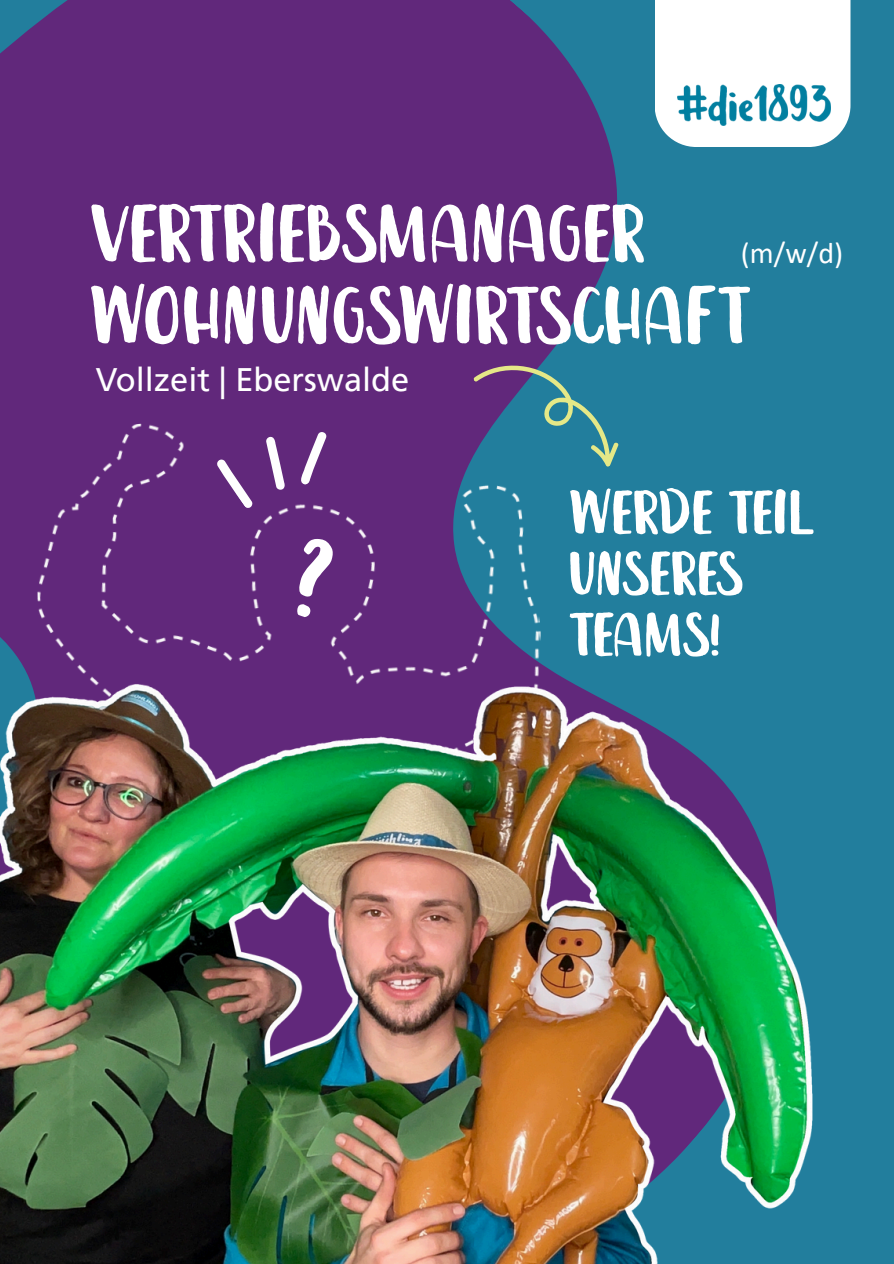
<style>
.page{position:relative;width:894px;height:1264px;background:#fff}
.page>*{position:absolute;margin:0;border:0;box-sizing:border-box;transform-origin:0 0}
.t1{font:79.5px "Leira Lite";letter-spacing:.01em;color:#fff}
.t2{font:60.15px/61.1px "Leira Lite";color:#fff}
.t3{font:32.55px "Frutiger LT Pro";color:#fff}
.t4{font:29.85px "Calibri";color:#fff}
</style>
<div class="page">
<svg style="left:0;top:0;width:893px;height:565px;background:#494887"></svg>
<svg style="left:654px;top:0;width:196px;height:147px"></svg>
<img style="left:676px;top:85px;width:153px;height:40px">
<img style="left:27px;top:399px;width:536px;height:166px">
<svg style="left:213px;top:427px;width:132px;height:83px;background:#75448c"></svg>
<img style="left:0;top:565px;width:893px;height:698px">
<svg style="left:470px;top:328px;width:156px;height:175px;background:#3b6f94"></svg>
<div style="left:292px;top:535px;width:44px;height:85px;background:#61287b"></div>
<h1 class="t1" style="left:89px;top:181px;width:557px">VERTRIEBSMANAGER</h1>
<p class="t4" style="left:740px;top:241px;width:104px">(m/w/d)</p>
<h1 class="t1" style="left:89px;top:263px;width:663px">WOHNUNGSWIRTSCHAFT</h1>
<p class="t3" style="left:96px;top:359px;width:315px">Vollzeit | Eberswalde</p>
<p class="t2" style="left:568px;top:485px;width:247px">WERDE TEIL<br>UNSERES<br>TEAMS!</p>
</div>
